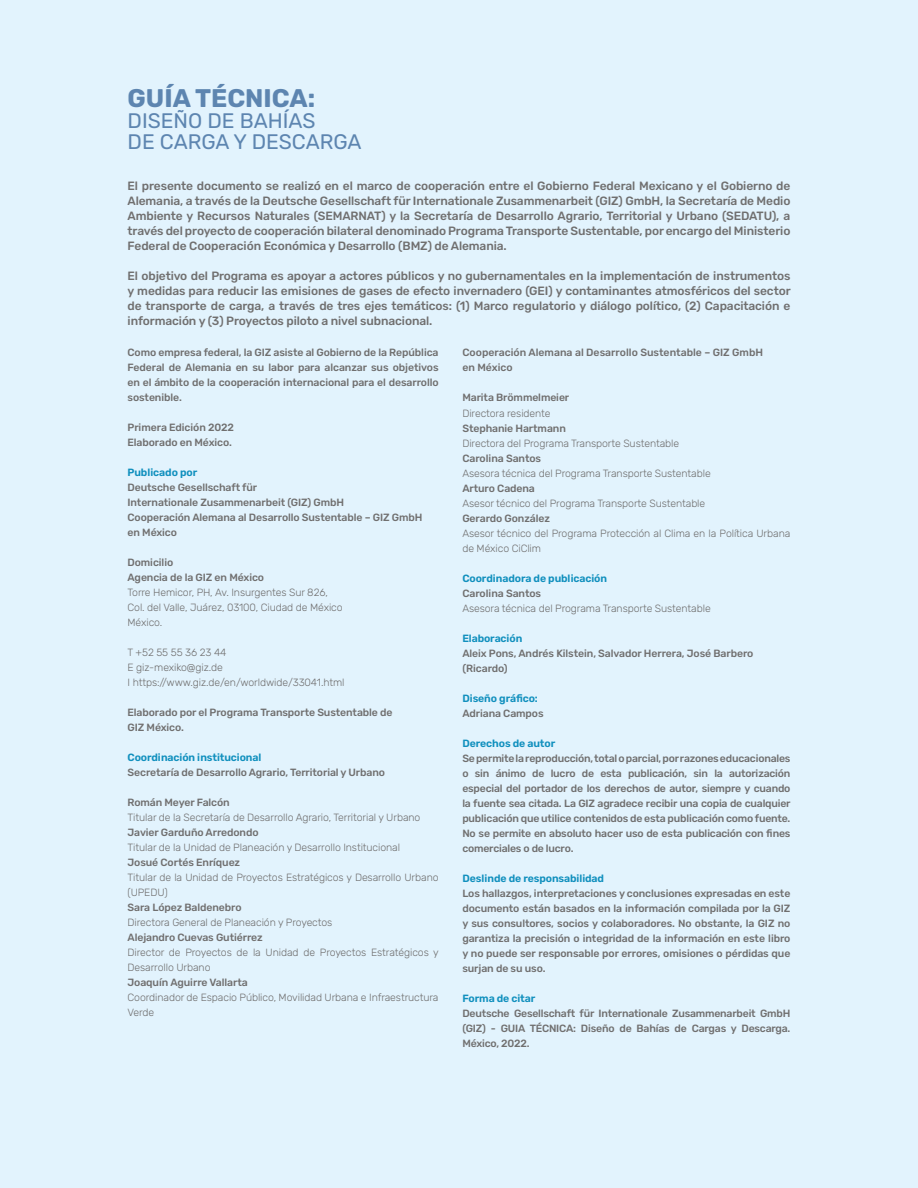
<style>
.page{position:relative;width:918px;height:1188px;background:#e2f3fd}
.page>*{position:absolute;margin:0;border:0;box-sizing:border-box;transform-origin:0 0}
.t1{font:700 25.5px "Rubik";color:#5d85b0}
.t2{font:21px/21px "Rubik";color:#5d85b0}
.t3{font:500 12px/15px "Rubik";letter-spacing:-.01em;color:#706f6f;text-align:justify}
.t4{font:500 10.5px/15px "Rubik";letter-spacing:-.01em;color:#706f6f}
.t5{font:300 10.5px/15px "Rubik";letter-spacing:-.01em;color:#706f6f}
.t6{font:600 10.5px "Rubik";letter-spacing:-.01em;color:#1190be}
</style>
<div class="page">
<h1 class="t1" style="left:128px;top:84px;width:189px">GUÍA TÉCNICA:</h1>
<h2 class="t2" style="left:128px;top:111px;width:236px">DISEÑO DE BAHÍAS<br>DE CARGA Y DESCARGA</h2>
<p class="t3" style="left:128px;top:179px;width:664px">El presente documento se realizó en el marco de cooperación entre el Gobierno Federal Mexicano y el Gobierno de Alemania, a través de la Deutsche Gesellschaft für Internationale Zusammenarbeit (GIZ) GmbH, la Secretaría de Medio Ambiente y Recursos Naturales (SEMARNAT) y la Secretaría de Desarrollo Agrario, Territorial y Urbano (SEDATU), a través del proyecto de cooperación bilateral denominado Programa Transporte Sustentable, por encargo del Ministerio Federal de Cooperación Económica y Desarrollo (BMZ) de Alemania.</p>
<p class="t3" style="left:128px;top:269px;width:665px">El objetivo del Programa es apoyar a actores públicos y no gubernamentales en la implementación de instrumentos y medidas para reducir las emisiones de gases de efecto invernadero (GEI) y contaminantes atmosféricos del sector de transporte de carga, a través de tres ejes temáticos: (1) Marco regulatorio y diálogo político, (2) Capacitación e información y (3) Proyectos piloto a nivel subnacional.</p>
<p class="t4" style="left:128px;top:346px;width:313px;text-align:justify">Como empresa federal, la GIZ asiste al Gobierno de la República Federal de Alemania en su labor para alcanzar sus objetivos en el ámbito de la cooperación internacional para el desarrollo sostenible.</p>
<p class="t4" style="left:128px;top:421px;width:108px">Primera Edición 2022<br>Elaborado en México.</p>
<p class="t6" style="left:128px;top:467px;width:71px">Publicado por</p>
<p class="t4" style="left:128px;top:481px;width:296px">Deutsche Gesellschaft für<br>Internationale Zusammenarbeit (GIZ) GmbH<br>Cooperación Alemana al Desarrollo Sustentable – GIZ GmbH en México</p>
<p class="t4" style="left:128px;top:556px;width:138px">Domicilio<br>Agencia de la GIZ en México</p>
<p class="t5" style="left:128px;top:586px;width:217px">Torre Hemicor, PH, Av. Insurgentes Sur 826,<br>Col. del Valle, Juárez, 03100, Ciudad de México<br>México.</p>
<p class="t5" style="left:128px;top:646px;width:219px">T +52 55 55 36 23 44<br>E giz-mexiko@giz.de<br>I https://www.giz.de/en/worldwide/33041.html</p>
<p class="t4" style="left:128px;top:706px;width:266px">Elaborado por el Programa Transporte Sustentable de<br>GIZ México.</p>
<p class="t6" style="left:128px;top:752px;width:135px">Coordinación institucional</p>
<p class="t4" style="left:128px;top:766px;width:259px">Secretaría de Desarrollo Agrario, Territorial y Urbano</p>
<p class="t4" style="left:128px;top:796px;width:104px">Román Meyer Falcón</p>
<p class="t5" style="left:128px;top:811px;width:294px">Titular de la Secretaría de Desarrollo Agrario, Territorial y Urbano</p>
<p class="t4" style="left:128px;top:826px;width:133px">Javier Garduño Arredondo</p>
<p class="t5" style="left:128px;top:841px;width:274px">Titular de la Unidad de Planeación y Desarrollo Institucional</p>
<p class="t4" style="left:128px;top:856px;width:114px">Josué Cortés Enríquez</p>
<p class="t5" style="left:128px;top:871px;width:313px">Titular de la Unidad de Proyectos Estratégicos y Desarrollo Urbano (UPEDU)</p>
<p class="t4" style="left:128px;top:901px;width:116px">Sara López Baldenebro</p>
<p class="t5" style="left:128px;top:916px;width:206px">Directora General de Planeación y Proyectos</p>
<p class="t4" style="left:128px;top:931px;width:137px">Alejandro Cuevas Gutiérrez</p>
<p class="t5" style="left:128px;top:946px;width:313px">Director de Proyectos de la Unidad de Proyectos Estratégicos y<br>Desarrollo Urbano</p>
<p class="t4" style="left:128px;top:976px;width:122px">Joaquín Aguirre Vallarta</p>
<p class="t5" style="left:128px;top:991px;width:313px">Coordinador de Espacio Público, Movilidad Urbana e Infraestructura<br>Verde</p>
<p class="t4" style="left:462px;top:346px;width:302px">Cooperación Alemana al Desarrollo Sustentable – GIZ GmbH en México</p>
<p class="t4" style="left:462px;top:391px;width:108px">Marita Brömmelmeier</p>
<p class="t5" style="left:462px;top:406px;width:90px">Directora residente</p>
<p class="t4" style="left:462px;top:421px;width:105px">Stephanie Hartmann</p>
<p class="t5" style="left:462px;top:436px;width:218px">Directora del Programa Transporte Sustentable</p>
<p class="t4" style="left:462px;top:451px;width:80px">Carolina Santos</p>
<p class="t5" style="left:462px;top:466px;width:250px">Asesora técnica del Programa Transporte Sustentable</p>
<p class="t4" style="left:462px;top:481px;width:74px">Arturo Cadena</p>
<p class="t5" style="left:462px;top:496px;width:244px">Asesor técnico del Programa Transporte Sustentable</p>
<p class="t4" style="left:462px;top:511px;width:89px">Gerardo González</p>
<p class="t5" style="left:462px;top:526px;width:330px">Asesor técnico del Programa Protección al Clima en la Política Urbana de México CiClim</p>
<p class="t6" style="left:462px;top:572px;width:146px">Coordinadora de publicación</p>
<p class="t4" style="left:462px;top:586px;width:80px">Carolina Santos</p>
<p class="t5" style="left:462px;top:601px;width:250px">Asesora técnica del Programa Transporte Sustentable</p>
<p class="t6" style="left:462px;top:632px;width:61px">Elaboración</p>
<p class="t4" style="left:462px;top:646px;width:293px">Aleix Pons, Andrés Kilstein, Salvador Herrera, José Barbero (Ricardo)</p>
<p class="t6" style="left:462px;top:692px;width:77px">Diseño gráfico:</p>
<p class="t4" style="left:462px;top:706px;width:83px">Adriana Campos</p>
<p class="t6" style="left:462px;top:737px;width:94px">Derechos de autor</p>
<p class="t4" style="left:462px;top:751px;width:330px;text-align:justify">Se permite la reproducción, total o parcial, por razones educacionales o sin ánimo de lucro de esta publicación, sin la autorización especial del portador de los derechos de autor, siempre y cuando la fuente sea citada. La GIZ agradece recibir una copia de cualquier publicación que utilice contenidos de esta publicación como fuente.<br>No se permite en absoluto hacer uso de esta publicación con fines comerciales o de lucro.</p>
<p class="t6" style="left:462px;top:872px;width:143px">Deslinde de responsabilidad</p>
<p class="t4" style="left:462px;top:886px;width:330px;text-align:justify">Los hallazgos, interpretaciones y conclusiones expresadas en este documento están basados en la información compilada por la GIZ y sus consultores, socios y colaboradores. No obstante, la GIZ no garantiza la precisión o integridad de la información en este libro y no puede ser responsable por errores, omisiones o pérdidas que surjan de su uso.</p>
<p class="t6" style="left:462px;top:992px;width:75px">Forma de citar</p>
<p class="t4" style="left:462px;top:1006px;width:330px;text-align:justify">Deutsche Gesellschaft für Internationale Zusammenarbeit GmbH (GIZ) - GUIA TÉCNICA: Diseño de Bahías de Cargas y Descarga.<br>México, 2022.</p>
</div>
